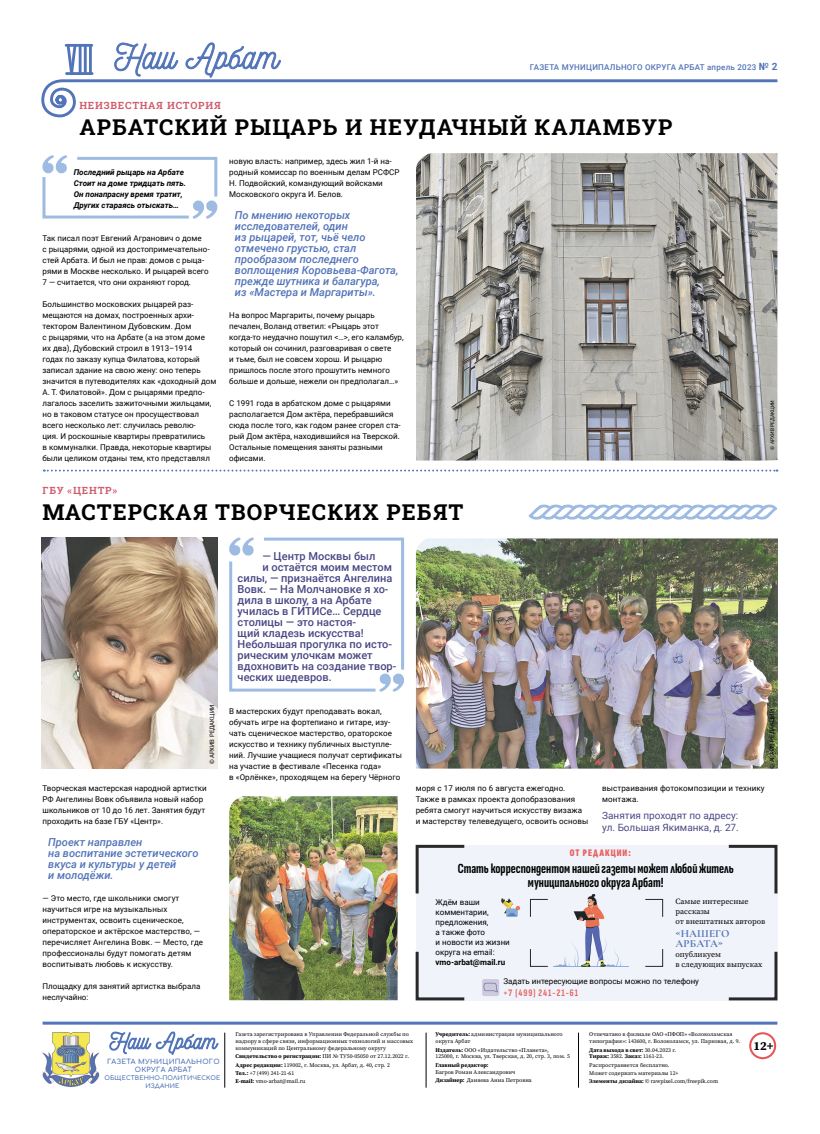
<style>
.page{position:relative;width:820px;height:1134px;background:#fff}
.page>*{position:absolute;margin:0;border:0;box-sizing:border-box;transform-origin:0 0}
.t1{font:22px "Roboto Slab";letter-spacing:.05em;color:#000}
.t2{font:extra-condensed 14px/14px "Sofia Sans";color:#000;text-align:center}
.t3{font:700 12.3px "Source Serif Pro";color:#000}
.t4{font:500 11px "Roboto";color:#4a4986}
.t5{font:italic 500 11px/11px "Roboto";color:#5274b9}
.t6{font:700 11px/10px "Cormorant Garamond";letter-spacing:.01em;color:#5274b9}
.t7{font:10px/12px "Roboto";color:#4a4986}
.t8{font:10px "Roboto Slab";letter-spacing:.08em;color:#d15d6d}
.t9{font:extra-condensed 10px "Sofia Sans";letter-spacing:.1em;color:#e8605f}
.t10{font:8px/11px "Roboto";color:#000}
.t11{font:italic 700 8px/11px "Roboto";color:#000}
.t12{font:8px/10px "Source Serif Pro";color:#000}
.t13{font:500 8px "Roboto";letter-spacing:.03em;color:#5274b9}
.t14{font:700 8px "Roboto";color:#000}
.t15{font:6.8px/8.2px "Comfortaa";letter-spacing:.04em;color:#5274b9;text-align:center}
.t16{font:6px "Comfortaa";letter-spacing:.02em;color:#5274b9}
.t17{font:6px "Roboto";color:#000}
.t18{font:5.7px/6.8px "Source Serif Pro";color:#000}
.t19{font:700 5.7px/6.8px "Source Serif Pro";color:#000}
.t20{font:5px "Roboto";color:#000}
.s1{font-weight:700;font-size:10px}
.s2{font-weight:700}
.s3{font-weight:400}
</style>
<div class="page">
<svg style="left:41px;top:42px;width:737px;height:76px"></svg>
<hr style="left:84px;top:45px;width:3px;height:29px;background:#5274b9">
<hr style="left:89px;top:45px;width:3px;height:29px;background:#5274b9">
<img style="left:42px;top:1032px;width:58px;height:55px">
<div style="left:748px;top:1032px;width:27px;height:27px;border:2px solid #e65453;border-radius:50%"></div>
<hr style="left:43px;top:1022px;width:734px;height:3px;background:#5274b9">
<svg style="left:44px;top:470px;width:733px;height:2px"></svg>
<svg style="left:109px;top:1031px;width:109px;height:24px"></svg>
<hr style="left:224px;top:1033px;width:1px;height:55px;background:#000">
<hr style="left:426px;top:1033px;width:1px;height:55px;background:#000">
<hr style="left:578px;top:1033px;width:1px;height:55px;background:#000">
<img style="left:42px;top:538px;width:175px;height:231px">
<img style="left:416px;top:153px;width:361px;height:308px">
<img style="left:229px;top:796px;width:168px;height:204px">
<svg style="left:229px;top:537px;width:175px;height:155px"></svg>
<div style="left:415px;top:845px;width:362px;height:155px;background:#f0f3fa"></div>
<svg style="left:415px;top:844px;width:50px;height:52px"></svg>
<svg style="left:415px;top:949px;width:52px;height:52px"></svg>
<svg style="left:728px;top:844px;width:50px;height:52px"></svg>
<svg style="left:725px;top:949px;width:53px;height:52px"></svg>
<svg style="left:501px;top:898px;width:19px;height:18px"></svg>
<svg style="left:530px;top:894px;width:98px;height:73px"></svg>
<svg style="left:645px;top:898px;width:18px;height:19px"></svg>
<svg style="left:645px;top:949px;width:18px;height:18px"></svg>
<svg style="left:482px;top:979px;width:17px;height:17px"></svg>
<img style="left:416px;top:538px;width:361px;height:231px">
<svg style="left:42px;top:155px;width:176px;height:64px"></svg>
<svg style="left:528px;top:504px;width:250px;height:16px"></svg>
<p class="t13" style="left:529px;top:62px;width:249px">ГАЗЕТА МУНИЦИПАЛЬНОГО ОКРУГА АРБАТ апрель 2023 <span class="s1">№ 2</span></p>
<p class="t8" style="left:79px;top:98px;width:143px">НЕИЗВЕСТНАЯ ИСТОРИЯ</p>
<h1 class="t1" style="left:79px;top:111px;width:594px">АРБАТСКИЙ РЫЦАРЬ И НЕУДАЧНЫЙ КАЛАМБУР</h1>
<p class="t11" style="left:74px;top:166px;width:114px">Последний рыцарь на Арбате<br>Стоит на доме тридцать пять.<br>Он понапрасну время тратит,<br>Других стараясь отыскать…</p>
<p class="t10" style="left:43px;top:232px;width:168px">Так писал поэт Евгений Агранович о доме<br>с рыцарями, одной из достопримечательно&shy;стей Арбата. И был не прав: домов с рыца&shy;рями в Москве несколько. И рыцарей всего 7 — считается, что они охраняют город.</p>
<p class="t10" style="left:43px;top:298px;width:175px">Большинство московских рыцарей раз&shy;мещаются на домах, построенных архи&shy;тектором Валентином Дубовским. Дом<br>с рыцарями, что на Арбате (а на этом доме<br>их два), Дубовский строил в 1913–1914<br>годах по заказу купца Филатова, который записал здание на свою жену: оно теперь значится в путеводителях как «доходный дом А. Т. Филатовой». Дом с рыцарями предпо&shy;лагалось заселить зажиточными жильцами, но в таковом статусе он просуществовал всего несколько лет: случилась револю-<br>ция. И роскошные квартиры превратились<br>в коммуналки. Правда, некоторые квартиры были целиком отданы тем, кто представлял</p>
<p class="t10" style="left:229px;top:155px;width:172px">новую власть: например, здесь жил 1-й на&shy;родный комиссар по военным делам РСФСР Н. Подвойский, командующий войсками Московского округа И. Белов.</p>
<h3 class="t5" style="left:235px;top:209px;width:165px">По мнению некоторых исследователей, один<br>из рыцарей, тот, чьё чело отмечено грустью, стал прообразом последнего воплощения Коровьева-Фагота, прежде шутника и балагура,<br>из «Мастера и Маргариты».</h3>
<p class="t10" style="left:229px;top:309px;width:176px">На вопрос Маргариты, почему рыцарь печален, Воланд ответил: «Рыцарь этот когда-то неудачно пошутил &lt;…&gt;, его каламбур, который он сочинил, разговаривая о свете<br>и тьме, был не совсем хорош. И рыцарю пришлось после этого прошутить немного больше и дольше, нежели он предполагал…»</p>
<p class="t10" style="left:229px;top:397px;width:173px">С 1991 года в арбатском доме с рыцарями располагается Дом актёра, перебравшийся сюда после того, как годом ранее сгорел ста&shy;рый Дом актёра, находившийся на Тверской.<br>Остальные помещения заняты разными офисами.</p>
<p class="t8" style="left:43px;top:483px;width:76px">ГБУ «ЦЕНТР»</p>
<h1 class="t1" style="left:43px;top:497px;width:422px">МАСТЕРСКАЯ ТВОРЧЕСКИХ РЕБЯТ</h1>
<p class="t17" style="left:208px;top:764px;width:61px;rotate:-90deg">© АРХИВ РЕДАКЦИИ</p>
<h3 class="t4" style="left:262px;top:548px;width:114px">— Центр Москвы был</h3>
<h3 class="t4" style="left:262px;top:559px;width:131px">и остаё тся моим местом</h3>
<h3 class="t4" style="left:237px;top:570px;width:156px">силы, — признаётся Ангелина</h3>
<h3 class="t4" style="left:237px;top:581px;width:152px">Вовк. — На Молчановке я хо-</h3>
<h3 class="t4" style="left:237px;top:592px;width:135px">дила в школу, а на Арбате</h3>
<h3 class="t4" style="left:237px;top:603px;width:145px">училась в ГИТИСе… Сердце</h3>
<h3 class="t4" style="left:237px;top:614px;width:120px">столицы — это настоя-</h3>
<h3 class="t4" style="left:237px;top:625px;width:127px">щий кладезь искусства!</h3>
<h3 class="t4" style="left:237px;top:636px;width:156px">Небольшая прогулка по исто-</h3>
<h3 class="t4" style="left:237px;top:647px;width:136px">рическим улочкам может</h3>
<h3 class="t4" style="left:237px;top:658px;width:160px">вдохновить на создание твор-</h3>
<h3 class="t4" style="left:237px;top:669px;width:96px">ческих шедевров.</h3>
<p class="t10" style="left:229px;top:705px;width:174px">В мастерских будут преподавать вокал, обучать игре на фортепиано и гитаре, изу&shy;чать сценическое мастерство, ораторское искусство и технику публичных выступле&shy;ний. Лучшие учащиеся получат сертификаты на участие в фестивале «Песенка года»<br>в «Орлёнке», проходящем на берегу Чёрного</p>
<p class="t20" style="left:768px;top:450px;width:51px;rotate:-90deg">© АРХИВ РЕДАКЦИИ</p>
<p class="t17" style="left:767px;top:769px;width:61px;rotate:-90deg">© АРХИВ РЕДАКЦИИ</p>
<p class="t10" style="left:43px;top:782px;width:166px">Творческая мастерская народной артистки РФ Ангелины Вовк объявила новый набор школьников от 10 до 16 лет. Занятия будут проходить на базе ГБУ «Центр».</p>
<h3 class="t5" style="left:48px;top:836px;width:152px">Проект направлен<br>на воспитание эстетического вкуса и культуры у детей<br>и молодёжи.</h3>
<p class="t10" style="left:43px;top:892px;width:162px">— Это место, где школьники смогут научиться игре на музыкальных инструментах, освоить сценическое, операторское и актёрское мастерство, — перечисляет Ангелина Вовк. — Место, где профессионалы будут помогать детям воспитывать любовь к искусству.</p>
<p class="t10" style="left:43px;top:980px;width:159px">Площадку для занятий артистка выбрала неслучайно:</p>
<p class="t10" style="left:415px;top:782px;width:174px">моря с 17 июля по 6 августа ежегодно.<br>Также в рамках проекта допобразования ребята смогут научиться искусству визажа и мастерству телеведущего, освоить основы</p>
<p class="t10" style="left:602px;top:782px;width:164px">выстраивания фотокомпозиции и технику монтажа.</p>
<p class="t7" style="left:602px;top:809px;width:138px">Занятия проходят по адресу: ул. Большая Якиманка, д. 27.</p>
<p class="t9" style="left:569px;top:847px;width:62px">ОТ РЕДАКЦИИ:</p>
<h2 class="t2" style="left:457px;top:861px;width:277px">Стать корреспондентом нашей газеты может любой житель муниципального округа Арбат!</h2>
<p class="t12" style="left:675px;top:897px;width:91px">Самые интересные рассказы<br>от внештатных авторов</p>
<h3 class="t6" style="left:675px;top:928px;width:55px">«НАШЕГО<br>АРБАТА»</h3>
<p class="t12" style="left:675px;top:949px;width:88px">опубликуем<br>в следующих выпусках</p>
<p class="t10" style="left:503px;top:976px;width:197px">Задать интересующие вопросы можно по телефону</p>
<p class="t9" style="left:503px;top:988px;width:76px">+7 (499) 241-21-61</p>
<p class="t10" style="left:435px;top:896px;width:76px;line-height:10px">Ждём ваши комментарии, предложения,<br>а также фото<br>и новости из жизни округа на еmail:</p>
<p class="t14" style="left:435px;top:959px;width:71px">vmo-arbat@mail.ru</p>
<p class="t18" style="left:235px;top:1031px;width:179px">Газета зарегистрирована в Управлении Федеральной службы по надзору в сфере связи, информационных технологий и массовых коммуникаций по Центральному федеральному округу</p>
<p class="t18" style="left:235px;top:1052px;width:175px;line-height:8.3px"><span class="s2">Свидетельство о регистрации:</span> ПИ № ТУ50-05050 от 27.12.2022 г.<br><span class="s2">Адрес редакции:</span> 119002, г. Москва, ул. Арбат, д. 40, стр. 2<br><span class="s2">Тел.:</span> +7 (499) 241-21-61</p>
<p class="t15" style="left:107px;top:1056px;width:114px">ГАЗЕТА МУНИЦИПАЛЬНОГО<br>ОКРУГА АРБАТ</p>
<p class="t16" style="left:104px;top:1073px;width:117px">ОБЩЕСТВЕННО-ПОЛИТИЧЕСКОЕ</p>
<p class="t18" style="left:235px;top:1078px;width:72px"><span class="s2">E-mail:</span> vmo-arbat@mail.ru</p>
<p class="t16" style="left:145px;top:1080px;width:36px">ИЗДАНИЕ</p>
<p class="t18" style="left:435px;top:1031px;width:129px"><span class="s2">Учредитель:</span> администрация муниципального округа Арбат</p>
<p class="t18" style="left:435px;top:1046px;width:136px"><span class="s2">Издатель:</span> ООО «Издательство «Планета»,<br>125000, г. Москва, ул. Тверская, д. 20, стр. 3, пом. 5</p>
<p class="t19" style="left:435px;top:1061px;width:55px">Главный редактор:</p>
<p class="t18" style="left:435px;top:1067px;width:98px;line-height:8.3px">Багров Роман Александрович<br><span class="s2">Дизайнер:</span> Даняева Анна Петровна</p>
<p class="t18" style="left:589px;top:1031px;width:152px">Отпечатано в филиале ОАО «ПФОП» «Волоколамская типография»: 143600, г. Волоколамск, ул. Парковая, д. 9.</p>
<p class="t19" style="left:589px;top:1046px;width:88px">Дата выхода в свет: <span class="s3">30.04.2023 г.<br></span>Тираж: <span class="s3">3582.</span> Заказ: <span class="s3">1161-23.</span></p>
<p class="t18" style="left:589px;top:1060px;width:130px;line-height:8.3px">Распространяется бесплатно.<br>Может содержать материалы 12+<br><span class="s2">Элементы дизайна:</span> © rawpixel.com/freepik.com</p>
<h3 class="t3" style="left:753px;top:1038px;width:22px">12+</h3>
</div>
